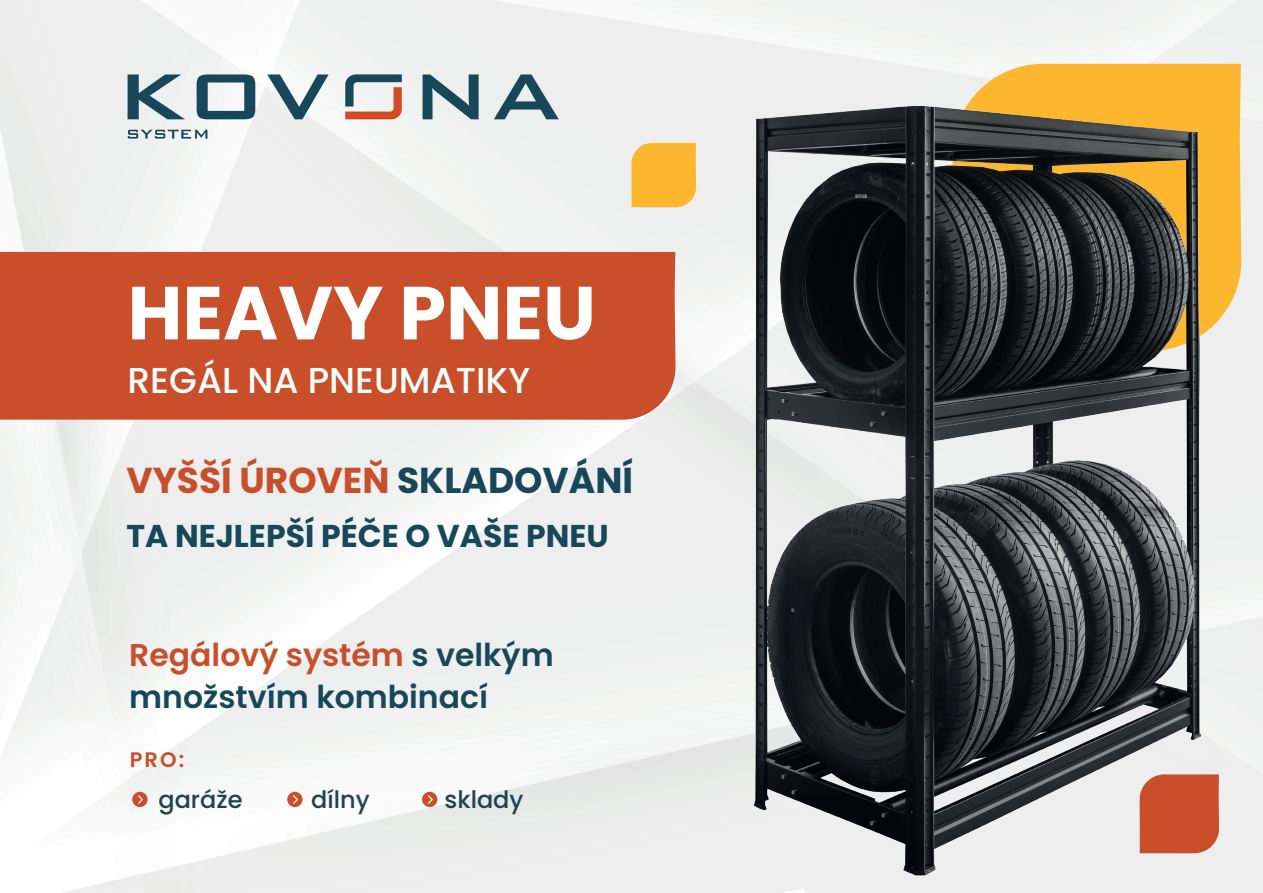
<style>
.page{position:relative;width:1263px;height:893px;background:#fff}
.page>*{position:absolute;margin:0;border:0;box-sizing:border-box;transform-origin:0 0}
.t1{font:700 75px "Poppins";color:#fff}
.t2{font:700 36px "Poppins";color:#c84f2a}
.t3{font:500 36px "Poppins";color:#fff}
.t4{font:600 31.5px/42px "Poppins";color:#174859}
.t5{font:700 31.5px "Poppins";color:#174859}
.t6{font:500 24px "Poppins";color:#1d4550}
.t7{font:600 21px "Poppins";color:#c84f2a}
.s1{color:#174859}
.s2{color:#c84f2a}
</style>
<div class="page">
<img style="left:0;top:0;width:1263px;height:893px">
<svg style="left:952px;top:64px;width:289px;height:287px;background:#fabf49"></svg>
<div style="left:631px;top:143px;width:54px;height:64px;background:#fcb72e"></div>
<svg style="left:1200px;top:774px;width:19px;height:79px;background:#cb5e3c"></svg>
<svg style="left:128px;top:74px;width:57px;height:45px;background:#8aa2a9"></svg>
<svg style="left:197px;top:74px;width:58px;height:45px"></svg>
<svg style="left:267px;top:74px;width:62px;height:45px"></svg>
<svg style="left:423px;top:74px;width:56px;height:45px;background:#7d98a0"></svg>
<svg style="left:494px;top:74px;width:65px;height:45px;background:#99adb3"></svg>
<svg style="left:128px;top:130px;width:79px;height:9px"></svg>
<svg style="left:345px;top:74px;width:57px;height:45px"></svg>
<svg style="left:132px;top:792px;width:16px;height:15px"></svg>
<svg style="left:287px;top:792px;width:16px;height:15px"></svg>
<svg style="left:422px;top:792px;width:15px;height:15px"></svg>
<img style="left:685px;top:107px;width:515px;height:786px">
<div style="left:0;top:252px;width:675px;height:168px;background:#c84f2a"></div>
<h1 class="t1" style="left:128px;top:270px;width:470px">HEAVY PNEU</h1>
<p class="t3" style="left:128px;top:360px;width:404px">REGÁL NA PNEUMATIKY</p>
<p class="t2" style="left:126px;top:460px;width:508px">VYŠŠÍ ÚROVEŇ <span class="s1">SKLADOVÁNÍ</span></p>
<p class="t5" style="left:126px;top:518px;width:484px">TA NEJLEPŠÍ PÉČE O VAŠE PNEU</p>
<p class="t4" style="left:129px;top:634px;width:426px"><span class="s2">Regálový systém</span> s velkým množstvím kombinací</p>
<p class="t7" style="left:130px;top:747px;width:56px">PRO:</p>
<p class="t6" style="left:158px;top:785px;width:86px">garáže</p>
<p class="t6" style="left:311px;top:785px;width:60px">dílny</p>
<p class="t6" style="left:445px;top:785px;width:80px">sklady</p>
</div>
